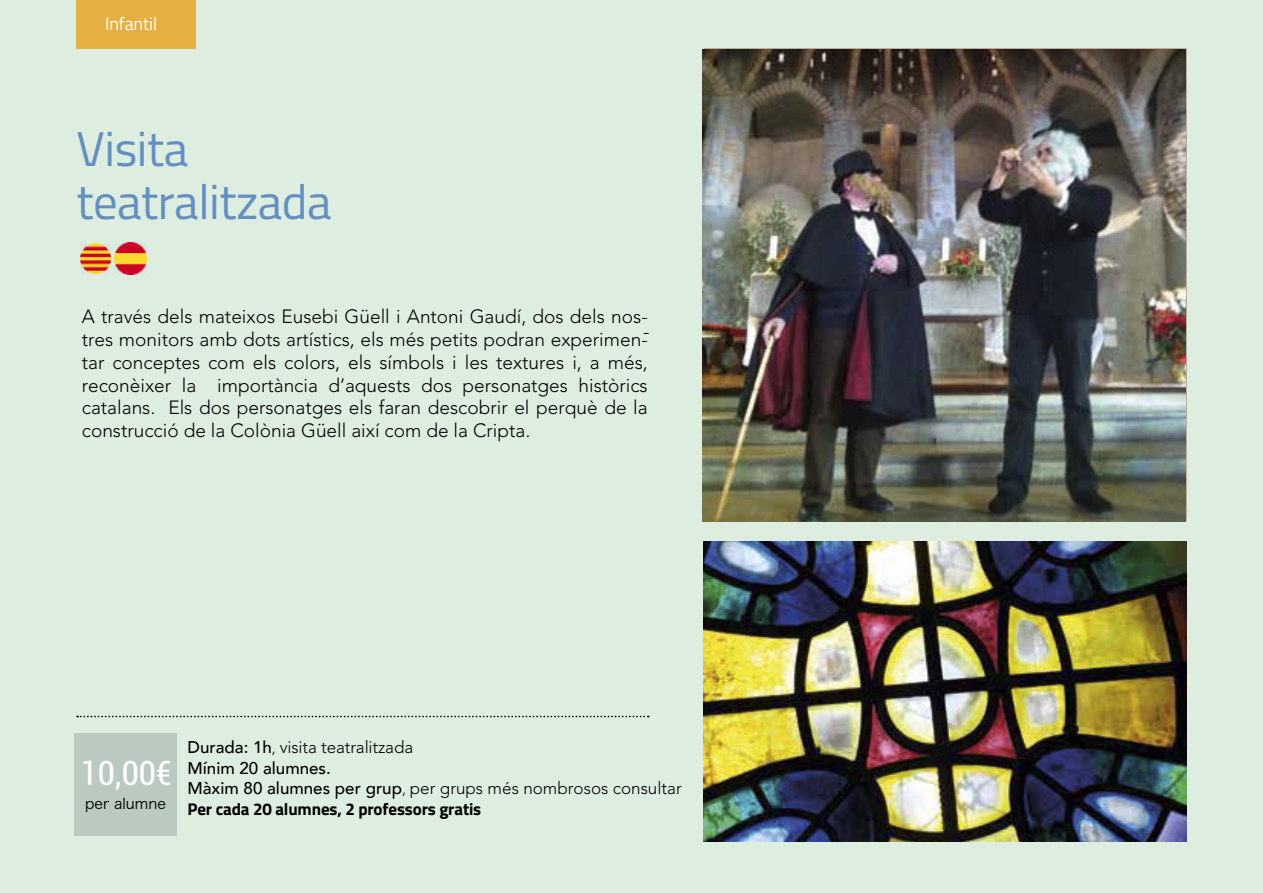
<style>
.page{position:relative;width:1263px;height:893px;background:#ddeee0}
.page>*{position:absolute;margin:0;border:0;box-sizing:border-box;transform-origin:0 0}
.t1{font:48.75px/53.1px "Titillium Web";letter-spacing:-.01em;color:#638fc2}
.t2{font:condensed 33.45px "Roboto";color:#fff}
.t3{font:300 19.05px/23px "Avenir";color:#000;text-align:justify}
.t4{font:18px "Titillium Web";letter-spacing:-.01em;color:#fff}
.t5{font:300 17.1px "Avenir";color:#000}
.t6{font:700 16.95px "Titillium Web";letter-spacing:-.01em;color:#000}
.t7{font:500 16.95px "Avenir";color:#000}
.t8{font:14.55px "Hiragino Sans GB W3";color:#000}
.s1{font-weight:500;font-size:16.95px}
.s2{font-size:14.85px}
</style>
<div class="page">
<img style="left:81px;top:243px;width:30px;height:31px">
<img style="left:115px;top:243px;width:31px;height:31px">
<div style="left:76px;top:0;width:120px;height:49px;background:#e6af41"></div>
<img style="left:704px;top:541px;width:482px;height:301px">
<div style="left:74px;top:733px;width:103px;height:103px;background:#bbcac1"></div>
<svg style="left:77px;top:716px;width:572px;height:1px"></svg>
<img style="left:703px;top:49px;width:482px;height:472px">
<p class="t4" style="left:105px;top:11px;width:54px">Infantil</p>
<h1 class="t1" style="left:76px;top:120px;width:257px">Visita teatralitzada</h1>
<p class="t3" style="left:82px;top:305px;width:567px">A través dels mateixos Eusebi Güell i Antoni Gaudí, dos dels nos&shy;tres monitors amb dots artístics, els més petits podran experimen&shy;tar conceptes com els colors, els símbols i les textures i, a més, reconèixer la importància d’aquests dos personatges històrics catalans. Els dos personatges els faran descobrir el perquè de la construcció de la Colònia Güell així com de la Cripta.</p>
<p class="t3" style="left:643px;top:320px;width:8px">-</p>
<h2 class="t2" style="left:80px;top:750px;width:93px">10,00€</h2>
<p class="t8" style="left:85px;top:794px;width:82px">per alumne</p>
<p class="t5" style="left:187px;top:737px;width:227px"><span class="s1">Durada: 1h</span><span class="s2">,</span> visita teatralitzada</p>
<p class="t7" style="left:187px;top:753px;width:145px">Mínim 20 alumnes.</p>
<p class="t5" style="left:187px;top:778px;width:496px"><span class="s1">Màxim 80 alumnes per grup</span><span class="s2">,</span> per grups més nombrosos consultar</p>
<p class="t6" style="left:187px;top:796px;width:295px">Per cada 20 alumnes, 2 professors gratis</p>
</div>
